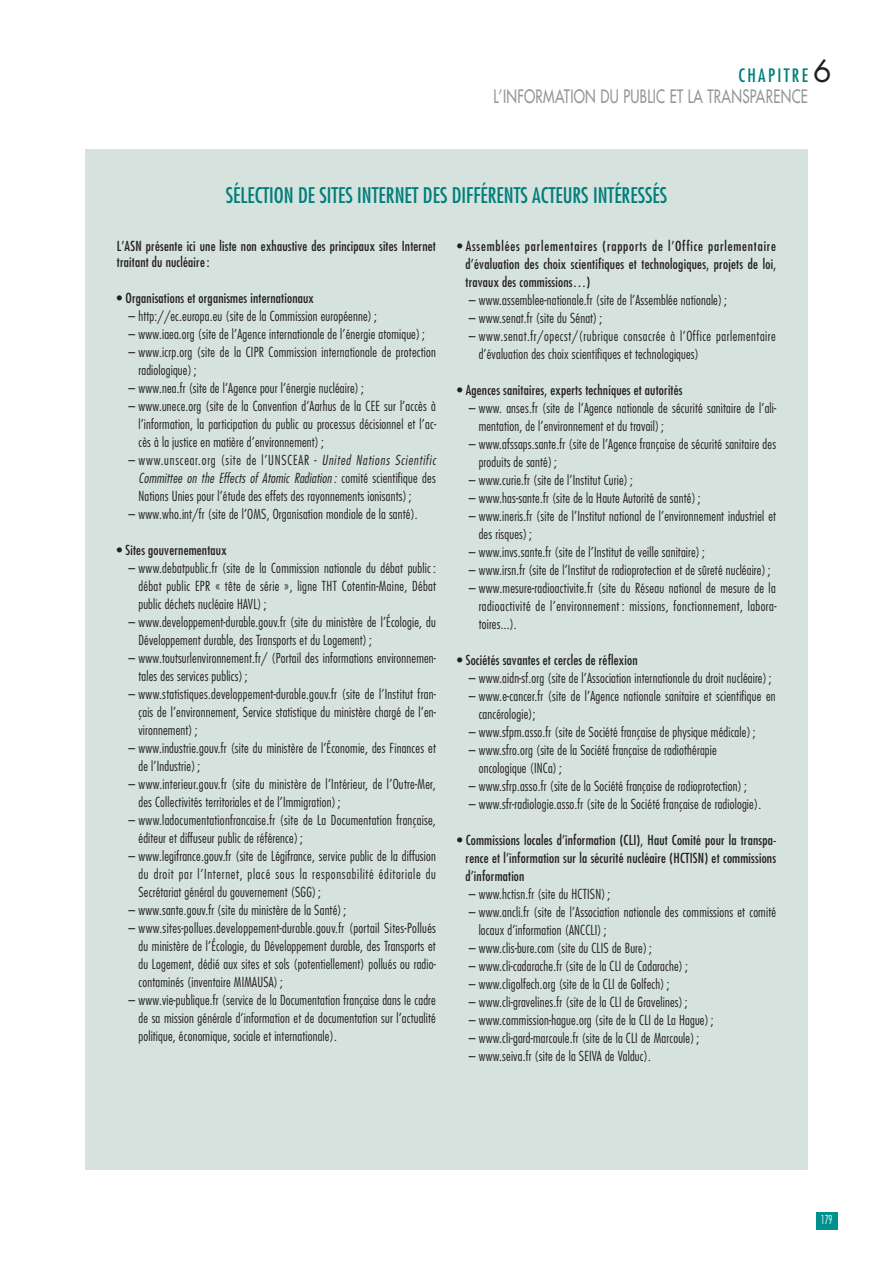
<style>
.page{position:relative;width:893px;height:1263px;background:#fff}
.page>*{position:absolute;margin:0;border:0;box-sizing:border-box;transform-origin:0 0}
.t1{font:30px "Futura";color:#231f20}
.t2{font:condensed 21px "Futura";color:#007e7a}
.t3{font:18px "Futura";letter-spacing:.025em;color:#939598;scale:.75 1}
.t4{font:condensed 18px "Futura";letter-spacing:.13em;color:#007e7a}
.t5{font:300 condensed 13.5px/18px "Futura";letter-spacing:.015em;color:#231f20}
.t6{font:condensed 13.5px/18px "Futura";letter-spacing:.015em;color:#231f20;text-align:justify}
.t7{font:300 condensed 13.5px/18px "Futura";letter-spacing:.04em;color:#231f20}
.t8{font:300 condensed 12px "Futura";color:#fff;scale:.8 1}
.s1{font-style:italic}
</style>
<div class="page">
<div style="left:816px;top:1212px;width:22px;height:17px;background:#00918f"></div>
<div style="left:85px;top:149px;width:723px;height:1020px;background:#d5e2dd"></div>
<h1 class="t1" style="left:813px;top:57px;width:20px">6</h1>
<h3 class="t4" style="left:738px;top:67px;width:71px">CHAPITRE</h3>
<h3 class="t3" style="left:493px;top:87px;width:421px">L’INFORMATION DU PUBLIC ET LA TRANSPARENCE</h3>
<h2 class="t2" style="left:226px;top:186px;width:443px">SÉLECTION DE SITES INTERNET DES DIFFÉRENTS ACTEURS INTÉRESSÉS</h2>
<p class="t6" style="left:117px;top:238px;width:320px;line-height:16.5px">L’ASN présente ici une liste non exhaustive des principaux sites Internet traitant du nucléaire :</p>
<p class="t6" style="left:117px;top:290px;width:198px">• Organisations et organismes internationaux</p>
<p class="t5" style="left:129px;top:308px;width:250px">– http://ec.europa.eu (site de la Commission européenne) ;</p>
<p class="t5" style="left:129px;top:326px;width:298px">– www.iaea.org (site de l’Agence internationale de l’énergie atomique) ;</p>
<p class="t5" style="left:138px;top:344px;width:299px;text-indent:-10px">– www.icrp.org (site de la CIPR Commission internationale de protection radiologique) ;</p>
<p class="t5" style="left:129px;top:380px;width:237px">– www.nea.fr (site de l’Agence pour l’énergie nucléaire) ;</p>
<p class="t5" style="left:138px;top:398px;width:299px;text-align:justify;text-indent:-10px">– www.unece.org (site de la Convention d’Aarhus de la CEE sur l’accès à l’information, la participation du public au processus décisionnel et l’ac&shy;cès à la justice en matière d’environnement) ;</p>
<p class="t5" style="left:138px;top:452px;width:299px;text-align:justify;text-indent:-10px">– www.unscear.org (site de l’UNSCEAR - <span class="s1">United Nations Scientific Committee on the Effects of Atomic Radiation :</span> comité scientifique des Nations Unies pour l’étude des effets des rayonnements ionisants) ;</p>
<p class="t5" style="left:129px;top:506px;width:291px">– www.who.int/fr (site de l’OMS, Organisation mondiale de la santé).</p>
<p class="t6" style="left:117px;top:542px;width:111px">• Sites gouvernementaux</p>
<p class="t5" style="left:138px;top:560px;width:299px;text-align:justify;text-indent:-10px">– www.debatpublic.fr (site de la Commission nationale du débat public : débat public EPR « tête de série », ligne THT Cotentin-Maine, Débat public déchets nucléaire HAVL) ;</p>
<p class="t5" style="left:138px;top:614px;width:299px;text-indent:-10px">– www.developpement-durable.gouv.fr (site du ministère de l’Écologie, du<br>Développement durable, des Transports et du Logement) ;</p>
<p class="t5" style="left:138px;top:650px;width:299px;text-indent:-10px">– www.toutsurlenvironnement.fr/ (Portail des informations environnemen&shy;tales des services publics) ;</p>
<p class="t5" style="left:138px;top:686px;width:299px;text-align:justify;text-indent:-10px">– www.statistiques.developpement-durable.gouv.fr (site de l’Institut fran&shy;çais de l’environnement, Service statistique du ministère chargé de l’en&shy;vironnement) ;</p>
<p class="t5" style="left:138px;top:740px;width:299px;text-indent:-10px">– www.industrie.gouv.fr (site du ministère de l’Économie, des Finances et de l’Industrie) ;</p>
<p class="t5" style="left:138px;top:776px;width:299px;text-indent:-10px">– www.interieur.gouv.fr (site du ministère de l’Intérieur, de l’Outre-Mer, des Collectivités territoriales et de l’Immigration) ;</p>
<p class="t5" style="left:138px;top:812px;width:299px;text-indent:-10px">– www.ladocumentationfrancaise.fr (site de La Documentation française, éditeur et diffuseur public de référence) ;</p>
<p class="t5" style="left:138px;top:848px;width:299px;text-align:justify;text-indent:-10px">– www.legifrance.gouv.fr (site de Légifrance, service public de la diffusion du droit par l’Internet, placé sous la responsabilité éditoriale du Secrétariat général du gouvernement (SGG) ;</p>
<p class="t5" style="left:129px;top:902px;width:219px">– www.sante.gouv.fr (site du ministère de la Santé) ;</p>
<p class="t5" style="left:139px;top:920px;width:299px;text-align:justify;text-indent:-10px">– www.sites-pollues.developpement-durable.gouv.fr (portail Sites-Pollués du ministère de l’Écologie, du Développement durable, des Transports et du Logement, dédié aux sites et sols (potentiellement) pollués ou radio&shy;contaminés (inventaire MIMAUSA) ;</p>
<p class="t5" style="left:139px;top:992px;width:299px;text-align:justify;text-indent:-10px">– www.vie-publique.fr (service de la Documentation française dans le cadre de sa mission générale d’information et de documentation sur l’actualité politique, économique, sociale et internationale).</p>
<p class="t6" style="left:466px;top:237px;width:312px;text-indent:-8px">• Assemblées parlementaires (rapports de l’Office parlementaire d’évaluation des choix scientifiques et technologiques, projets de loi, travaux des commissions…)</p>
<p class="t5" style="left:469px;top:292px;width:260px">– www.assemblee-nationale.fr (site de l’Assemblée nationale) ;</p>
<p class="t5" style="left:469px;top:310px;width:135px">– www.senat.fr (site du Sénat) ;</p>
<p class="t7" style="left:479px;top:328px;width:299px;text-indent:-10px">– www.senat.fr/opecst/(rubrique consacrée à l’Office parlementaire d’évaluation des choix scientifiques et technologiques)</p>
<p class="t6" style="left:457px;top:381px;width:227px">• Agences sanitaires, experts techniques et autorités</p>
<p class="t5" style="left:479px;top:400px;width:299px;text-indent:-10px">– www. anses.fr (site de l’Agence nationale de sécurité sanitaire de l’ali&shy;mentation, de l’environnement et du travail) ;</p>
<p class="t5" style="left:479px;top:436px;width:299px;text-indent:-10px">– www.afssaps.sante.fr (site de l’Agence française de sécurité sanitaire des produits de santé) ;</p>
<p class="t5" style="left:469px;top:472px;width:166px">– www.curie.fr (site de l’Institut Curie) ;</p>
<p class="t5" style="left:469px;top:490px;width:233px">– www.has-sante.fr (site de la Haute Autorité de santé) ;</p>
<p class="t5" style="left:479px;top:508px;width:299px;text-indent:-10px">– www.ineris.fr (site de l’Institut national de l’environnement industriel et des risques) ;</p>
<p class="t5" style="left:469px;top:544px;width:238px">– www.invs.sante.fr (site de l’Institut de veille sanitaire) ;</p>
<p class="t5" style="left:469px;top:562px;width:303px">– www.irsn.fr (site de l’Institut de radioprotection et de sûreté nucléaire) ;</p>
<p class="t5" style="left:479px;top:580px;width:299px;text-align:justify;text-indent:-10px">– www.mesure-radioactivite.fr (site du Réseau national de mesure de la radioactivité de l’environnement : missions, fonctionnement, labora&shy;toires...).</p>
<p class="t6" style="left:457px;top:651px;width:182px">• Sociétés savantes et cercles de réflexion</p>
<p class="t5" style="left:469px;top:669px;width:304px">– www.aidn-sf.org (site de l’Association internationale du droit nucléaire) ;</p>
<p class="t5" style="left:479px;top:687px;width:298px;text-indent:-10px">– www.e-cancer.fr (site de l’Agence nationale sanitaire et scientifique en cancérologie);</p>
<p class="t5" style="left:469px;top:723px;width:288px">– www.sfpm.asso.fr (site de Société française de physique médicale) ;</p>
<p class="t5" style="left:479px;top:741px;width:240px;text-indent:-10px">– www.sfro.org (site de la Société française de radiothérapie oncologique (INCa) ;</p>
<p class="t5" style="left:469px;top:777px;width:279px">– www.sfrp.asso.fr (site de la Société française de radioprotection) ;</p>
<p class="t5" style="left:469px;top:795px;width:294px">– www.sfr-radiologie.asso.fr (site de la Société française de radiologie).</p>
<p class="t6" style="left:466px;top:831px;width:312px;text-indent:-8px">• Commissions locales d’information (CLI), Haut Comité pour la transpa&shy;rence et l’information sur la sécurité nucléaire (HCTISN) et commissions d’information</p>
<p class="t5" style="left:469px;top:885px;width:143px">– www.hctisn.fr (site du HCTISN) ;</p>
<p class="t5" style="left:479px;top:903px;width:299px;text-indent:-10px">– www.ancli.fr (site de l’Association nationale des commissions et comité locaux d’information (ANCCLI) ;</p>
<p class="t5" style="left:469px;top:939px;width:185px">– www.clis-bure.com (site du CLIS de Bure) ;</p>
<p class="t5" style="left:469px;top:957px;width:220px">– www.cli-cadarache.fr (site de la CLI de Cadarache) ;</p>
<p class="t5" style="left:469px;top:975px;width:202px">– www.cligolfech.org (site de la CLI de Golfech) ;</p>
<p class="t5" style="left:469px;top:993px;width:220px">– www.cli-gravelines.fr (site de la CLI de Gravelines) ;</p>
<p class="t5" style="left:469px;top:1011px;width:246px">– www.commission-hague.org (site de la CLI de La Hague) ;</p>
<p class="t5" style="left:469px;top:1029px;width:232px">– www.cli-gard-marcoule.fr (site de la CLI de Marcoule) ;</p>
<p class="t5" style="left:469px;top:1047px;width:183px">– www.seiva.fr (site de la SEIVA de Valduc).</p>
<p class="t8" style="left:821px;top:1215px;width:16px">179</p>
</div>
